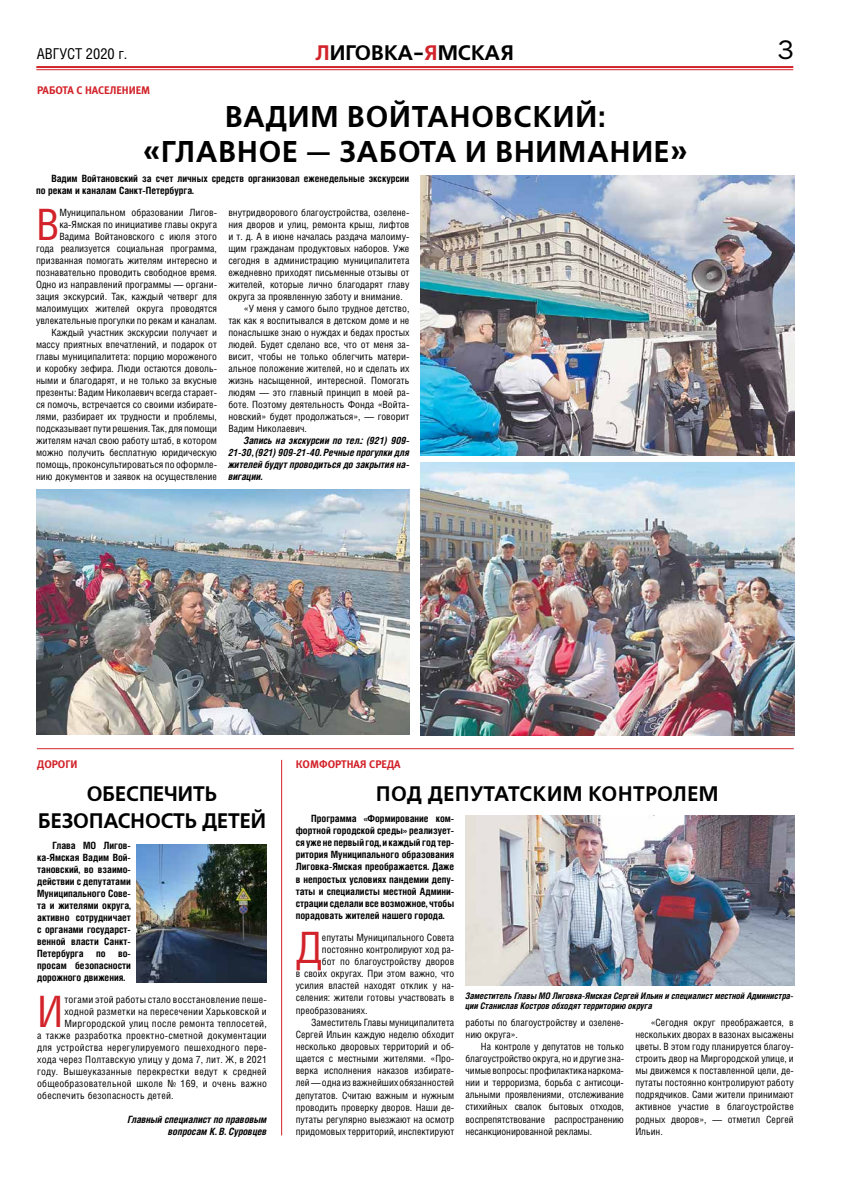
<style>
.page{position:relative;width:842px;height:1191px;background:#fff}
.page>*{position:absolute;margin:0;border:0;box-sizing:border-box;transform-origin:0 0}
.t1{font:43.3px "Helios Cond C";color:#d2232a}
.t2{font:30px/35px "Free Set Demi C";letter-spacing:.03em;color:#000;text-align:center}
.t3{font:27px "Franklin Gothic Book C";color:#000}
.t4{font:21px/27px "Free Set Demi C";color:#000;text-align:center}
.t5{font:21px "Free Set Demi C";letter-spacing:.03em;color:#000}
.t6{font:15px "Helios Cond C";color:#000}
.t7{font:11px "Meta Bold C";color:#d2232a}
.t8{font:10px/12px "Helios Cond C";color:#000;text-align:justify}
.t9{font:700 10px/12px "Helios Cond C";color:#000;text-align:justify}
.t10{font:10px "Helios Cond C";letter-spacing:.02em;color:#000}
.t11{font:italic 700 10px/12px "Helios Cond C";color:#000;text-align:justify}
.t12{font:italic 700 9px/10px "Helios Cond C";color:#000}
.s1{color:#d2232a}
</style>
<div class="page">
<hr style="left:36px;top:66px;width:757px;height:2px;background:#d2232a">
<hr style="left:36px;top:69px;width:757px;height:1px;background:#d2232a">
<hr style="left:37px;top:748px;width:757px;height:1px;background:#d2232a">
<hr style="left:281px;top:760px;width:1px;height:375px;background:#d2232a">
<img style="left:421px;top:462px;width:373px;height:273px">
<img style="left:37px;top:490px;width:373px;height:244px">
<img style="left:421px;top:175px;width:373px;height:280px">
<img style="left:137px;top:845px;width:130px;height:137px">
<img style="left:465px;top:815px;width:329px;height:170px">
<h3 class="t6" style="left:37px;top:45px;width:92px">АВГУСТ 2020 г.</h3>
<h3 class="t4" style="left:315px;top:40px;width:200px"><span class="s1">Л</span>ИГОВКА-<span class="s1">Я</span>МСКАЯ</h3>
<h3 class="t3" style="left:777px;top:35px;width:18px">3</h3>
<p class="t7" style="left:37px;top:83px;width:115px">РАБОТА С НАСЕЛЕНИЕМ</p>
<h2 class="t2" style="left:143px;top:100px;width:546px">ВАДИМ ВОЙТАНОВСКИЙ:<br>«ГЛАВНОЕ — ЗАБОТА И ВНИМАНИЕ»</h2>
<p class="t9" style="left:36px;top:172px;width:375px;text-indent:15px">Вадим Войтановский за счет личных средств организовал еженедельные экскурсии по рекам и каналам Санкт-Петербурга.</p>
<h1 class="t1" style="left:36px;top:198px;width:25px">В</h1>
<p class="t8" style="left:36px;top:206px;width:182px;text-align:right">Муниципальном образовании Лигов&shy;ка-Ямская по инициативе главы округа Вадима Войтановского с июля этого<br>года реализуется социальная программа, призванная помогать жителям интересно и познавательно проводить свободное время.<br>Одно из направлений программы — органи&shy;зация экскурсий. Так, каждый четверг для малоимущих жителей округа проводятся увлекательные прогулки по рекам и каналам.<br>Каждый участник экскурсии получает и массу приятных впечатлений, и подарок от главы муниципалитета: порцию мороженого и коробку зефира. Люди остаются доволь&shy;ными и благодарят, и не только за вкусные презенты: Вадим Николаевич всегда старает&shy;ся помочь, встречается со своими избирате&shy;лями, разбирает их трудности и проблемы, подсказывает пути решения. Так, для помощи жителям начал свою работу штаб, в котором можно получить бесплатную юридическую помощь, проконсультироваться по оформле&shy;нию документов и заявок на осуществление</p>
<p class="t8" style="left:228px;top:206px;width:182px">внутридворового благоустройства, озелене-</p>
<p class="t8" style="left:228px;top:218px;width:182px">ния дворов и улиц, ремонта крыш, лифтов</p>
<p class="t8" style="left:228px;top:230px;width:182px">и т. д. А в июне началась раздача малоиму-</p>
<p class="t8" style="left:228px;top:242px;width:182px">щим гражданам продуктовых наборов. Уже</p>
<p class="t8" style="left:228px;top:254px;width:182px">сегодня в администрацию муниципалитета</p>
<p class="t8" style="left:228px;top:266px;width:182px">ежедневно приходят письменные отзывы от</p>
<p class="t8" style="left:228px;top:278px;width:182px">жителей, которые лично благодарят главу</p>
<p class="t8" style="left:228px;top:290px;width:176px">округа за проявленную заботу и внимание.</p>
<p class="t8" style="left:244px;top:302px;width:167px">«У меня у самого было трудное детство,</p>
<p class="t8" style="left:228px;top:314px;width:182px">так как я воспитывался в детском доме и не</p>
<p class="t8" style="left:228px;top:326px;width:182px">понаслышке знаю о нуждах и бедах простых</p>
<p class="t8" style="left:228px;top:338px;width:182px">людей. Будет сделано все, что от меня за-</p>
<p class="t8" style="left:228px;top:350px;width:182px">висит, чтобы не только облегчить матери-</p>
<p class="t8" style="left:228px;top:362px;width:182px">альное положение жителей, но и сделать их</p>
<p class="t8" style="left:228px;top:374px;width:182px">жизнь насыщенной, интересной. Помогать</p>
<p class="t8" style="left:228px;top:386px;width:182px">людям — это главный принцип в моей ра-</p>
<p class="t8" style="left:228px;top:398px;width:182px">боте. Поэтому деятельность Фонда «Войта-</p>
<p class="t8" style="left:228px;top:410px;width:182px">новский» будет продолжаться», — говорит</p>
<p class="t8" style="left:228px;top:422px;width:80px">Вадим Николаевич.</p>
<p class="t11" style="left:228px;top:434px;width:182px;text-indent:15px">Запись на экскурсии по тел.: (921) 909- 21-30, (921) 909-21-40. Речные прогулки для жителей будут проводиться до закрытия на&shy;вигации.</p>
<p class="t7" style="left:37px;top:758px;width:42px">ДОРОГИ</p>
<h3 class="t4" style="left:38px;top:781px;width:230px">ОБЕСПЕЧИТЬ<br>БЕЗОПАСНОСТЬ ДЕТЕЙ</h3>
<p class="t9" style="left:37px;top:839px;width:95px;text-indent:15px">Глава МО Лигов&shy;ка-Ямская Вадим Вой&shy;тановский, во взаимо&shy;действии с депутатами Муниципального Сове&shy;та и жителями округа, активно сотрудничает с органами государст&shy;венной власти Санкт-Петербурга по во&shy;просам безопасности дорожного движения.</p>
<h1 class="t1" style="left:37px;top:985px;width:28px">И</h1>
<p class="t10" style="left:64px;top:993px;width:204px">тогами этой работы стало восстановление пеше-</p>
<p class="t10" style="left:64px;top:1005px;width:204px">ходной разметки на пересечении Харьковской и</p>
<p class="t10" style="left:64px;top:1017px;width:204px">Миргородской улиц после ремонта теплосетей,</p>
<p class="t10" style="left:37px;top:1029px;width:231px">а также разработка проектно-сметной документации</p>
<p class="t10" style="left:37px;top:1041px;width:231px">для устройства нерегулируемого пешеходного пере-</p>
<p class="t10" style="left:37px;top:1053px;width:231px">хода через Полтавскую улицу у дома 7, лит. Ж, в 2021</p>
<p class="t10" style="left:37px;top:1065px;width:231px">году. Вышеуказанные перекрестки ведут к средней</p>
<p class="t10" style="left:37px;top:1077px;width:231px">общеобразовательной школе № 169, и очень важно</p>
<p class="t10" style="left:37px;top:1089px;width:138px">обеспечить безопасность детей.</p>
<p class="t11" style="left:128px;top:1113px;width:141px;text-align:right">Главный специалист по правовым вопросам К. В. Суровцев</p>
<p class="t7" style="left:296px;top:758px;width:106px">КОМФОРТНАЯ СРЕДА</p>
<h3 class="t5" style="left:376px;top:781px;width:344px">ПОД ДЕПУТАТСКИМ КОНТРОЛЕМ</h3>
<p class="t9" style="left:296px;top:812px;width:160px;text-indent:15px">Программа «Формирование ком&shy;фортной городской среды» реализует&shy;ся уже не первый год, и каждый год тер&shy;ритория Муниципального образования Лиговка-Ямская преображается. Даже в непростых условиях пандемии депу&shy;таты и специалисты местной Админи&shy;страции сделали все возможное, чтобы порадовать жителей нашего города.</p>
<h1 class="t1" style="left:296px;top:921px;width:28px">Д</h1>
<p class="t8" style="left:322px;top:931px;width:134px">епутаты Муниципального Совета</p>
<p class="t8" style="left:322px;top:943px;width:134px">постоянно контролируют ход ра-</p>
<p class="t8" style="left:322px;top:955px;width:134px">бот по благоустройству дворов</p>
<p class="t8" style="left:296px;top:967px;width:160px">в своих округах. При этом важно, что</p>
<p class="t8" style="left:296px;top:979px;width:160px">усилия властей находят отклик у на-</p>
<p class="t8" style="left:296px;top:991px;width:160px">селения: жители готовы участвовать в</p>
<p class="t8" style="left:296px;top:1003px;width:73px">преобразованиях.</p>
<p class="t8" style="left:311px;top:1016px;width:144px">Заместитель Главы муниципалитета</p>
<p class="t8" style="left:296px;top:1028px;width:160px">Сергей Ильин каждую неделю обходит</p>
<p class="t8" style="left:296px;top:1040px;width:160px">несколько дворовых территорий и об-</p>
<p class="t8" style="left:296px;top:1052px;width:160px">щается с местными жителями. «Про-</p>
<p class="t8" style="left:296px;top:1064px;width:160px">верка исполнения наказов избирате-</p>
<p class="t8" style="left:296px;top:1076px;width:160px">лей— одна из важнейших обязанностей</p>
<p class="t8" style="left:296px;top:1088px;width:160px">депутатов. Считаю важным и нужным</p>
<p class="t8" style="left:296px;top:1101px;width:160px">проводить проверку дворов. Наши де-</p>
<p class="t8" style="left:296px;top:1113px;width:160px">путаты регулярно выезжают на осмотр</p>
<p class="t8" style="left:296px;top:1125px;width:160px">придомовых территорий, инспектируют</p>
<p class="t12" style="left:465px;top:990px;width:329px">Заместитель Главы МО Лиговка-Ямская Сергей Ильин и специалист местной Администра&shy;ции Станислав Костров обходят территорию округа</p>
<p class="t8" style="left:635px;top:1016px;width:160px;text-indent:15px">«Сегодня округ преображается, в нескольких дворах в вазонах высажены цветы. В этом году планируется благоу&shy;строить двор на Миргородской улице, и мы движемся к поставленной цели, де&shy;путаты постоянно контролируют работу подрядчиков. Сами жители принимают активное участие в благоустройстве родных дворов», — отметил Сергей Ильин.</p>
<p class="t8" style="left:465px;top:1016px;width:160px">работы по благоустройству и озелене&shy;нию округа».</p>
<p class="t8" style="left:465px;top:1040px;width:160px;text-indent:15px">На контроле у депутатов не только благоустройство округа, но и другие зна&shy;чимые вопросы: профилактика наркома&shy;нии и терроризма, борьба с антисоци&shy;альными проявлениями, отслеживание стихийных свалок бытовых отходов, воспрепятствование распространению несанкционированной рекламы.</p>
</div>
